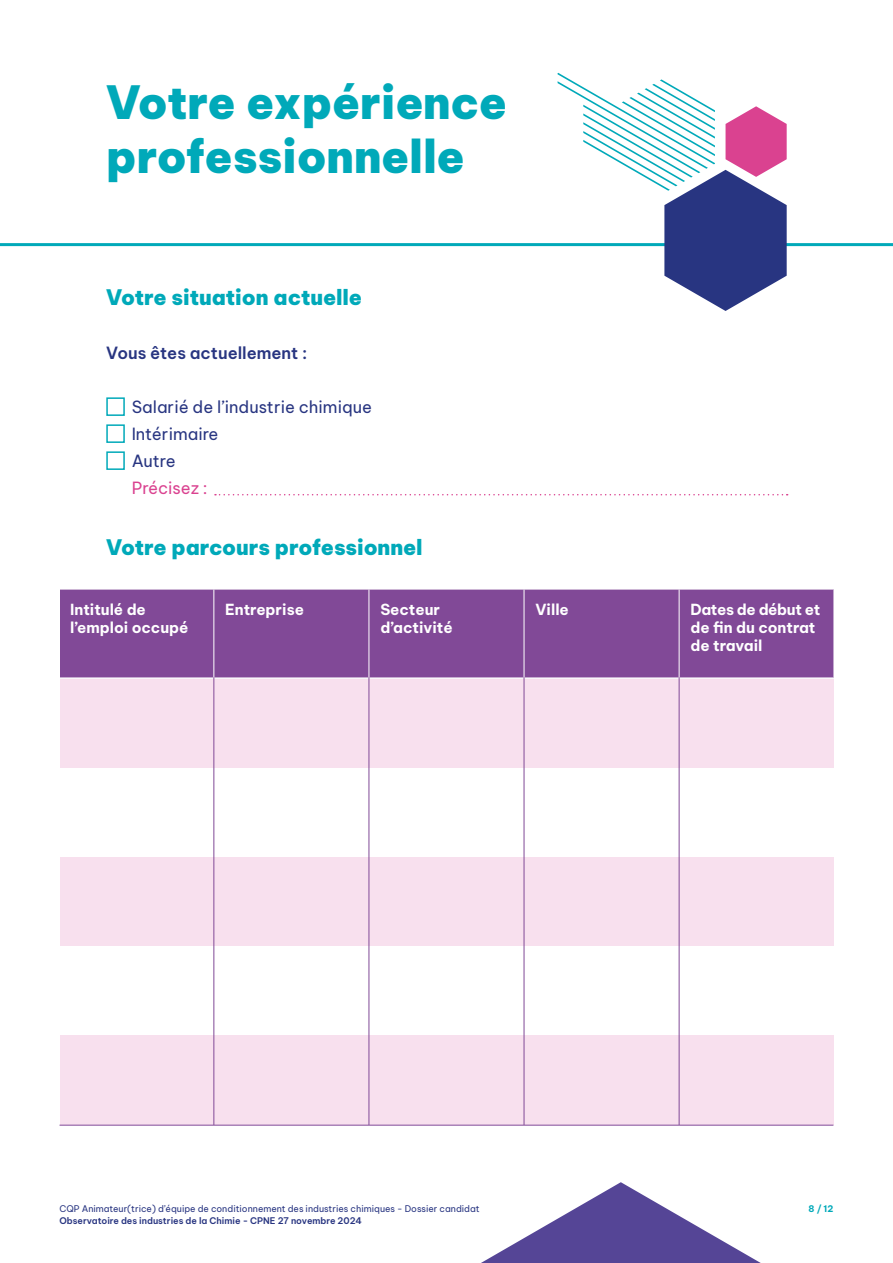
<style>
.page{position:relative;width:893px;height:1263px;background:#fff}
.page>*{position:absolute;margin:0;border:0;box-sizing:border-box;transform-origin:0 0}
.t1{font:900 45px/54px "Be Vietnam Pro";letter-spacing:-.01em;color:#00a9b9}
.t2{font:900 21px "Be Vietnam Pro";color:#00a9b9}
.t3{font:16.5px/27px "Be Vietnam Pro";color:#283581}
.t4{font:600 16.5px "Be Vietnam Pro";letter-spacing:-.005em;color:#283581}
.t5{font:16.5px "Be Vietnam Pro";color:#da4290}
.t6{font:700 15px/18px "Be Vietnam Pro";letter-spacing:-.005em;color:#fff}
.t7{font:9px "Be Vietnam Pro";color:#283581}
.t8{font:600 9px "Be Vietnam Pro";color:#283581}
.t9{font:700 9px "Be Vietnam Pro";color:#00a9b9}
</style>
<div class="page">
<div style="left:60px;top:589px;width:773px;height:89px;background:#814997"></div>
<svg style="left:0;top:72px;width:893px;height:174px"></svg>
<svg style="left:558px;top:73px;width:229px;height:238px"></svg>
<hr style="left:213px;top:590px;width:1px;height:87px;background:#fff">
<hr style="left:369px;top:590px;width:1px;height:87px;background:#fff">
<hr style="left:524px;top:590px;width:1px;height:87px;background:#fff">
<hr style="left:679px;top:590px;width:1px;height:87px;background:#fff">
<hr style="left:0;top:677px;width:893px;height:2px;background:#fff">
<hr style="left:0;top:588px;width:893px;height:2px;background:#fff">
<div style="left:106px;top:397px;width:19px;height:19px;border:2px solid #00a9b9"></div>
<div style="left:106px;top:424px;width:19px;height:19px;border:2px solid #00a9b9"></div>
<div style="left:106px;top:451px;width:19px;height:19px;border:2px solid #00a9b9"></div>
<svg style="left:215px;top:494px;width:573px;height:1px"></svg>
<div style="left:60px;top:679px;width:773px;height:88px;background:#f8e0ee"></div>
<div style="left:60px;top:857px;width:773px;height:88px;background:#f8e0ee"></div>
<div style="left:60px;top:1035px;width:773px;height:90px;background:#f8e0ee"></div>
<svg style="left:481px;top:1182px;width:280px;height:81px"></svg>
<hr style="left:213px;top:677px;width:1px;height:448px;background:#814997">
<hr style="left:369px;top:677px;width:1px;height:448px;background:#814997">
<hr style="left:524px;top:677px;width:1px;height:448px;background:#814997">
<hr style="left:679px;top:677px;width:1px;height:448px;background:#814997">
<hr style="left:60px;top:1125px;width:773px;height:1px;background:#814997">
<div style="left:60px;top:1203px;width:457px;height:21px;background:#fff"></div>
<h1 class="t1" style="left:106px;top:70px;width:402px">Votre expérience professionnelle</h1>
<h2 class="t2" style="left:106px;top:279px;width:257px">Votre situation actuelle</h2>
<p class="t4" style="left:106px;top:339px;width:202px">Vous êtes actuellement :</p>
<p class="t3" style="left:132px;top:392px;width:242px">Salarié de l’industrie chimique<br>Intérimaire<br>Autre</p>
<p class="t5" style="left:132px;top:474px;width:77px">Précisez :</p>
<h2 class="t2" style="left:106px;top:529px;width:318px">Votre parcours professionnel</h2>
<p class="t6" style="left:70px;top:599px;width:120px">Intitulé de l’emploi occupé</p>
<p class="t6" style="left:225px;top:599px;width:80px">Entreprise</p>
<p class="t6" style="left:380px;top:599px;width:74px">Secteur d’activité</p>
<p class="t6" style="left:535px;top:599px;width:35px">Ville</p>
<p class="t6" style="left:690px;top:599px;width:131px">Dates de début et de fin du contrat de travail</p>
<p class="t7" style="left:60px;top:1202px;width:421px">CQP Animateur(trice) d’équipe de conditionnement des industries chimiques - Dossier candidat</p>
<p class="t9" style="left:809px;top:1201px;width:26px">8 / 12</p>
<p class="t8" style="left:60px;top:1213px;width:304px">Observatoire des industries de la Chimie - CPNE 27 novembre 2024</p>
</div>
